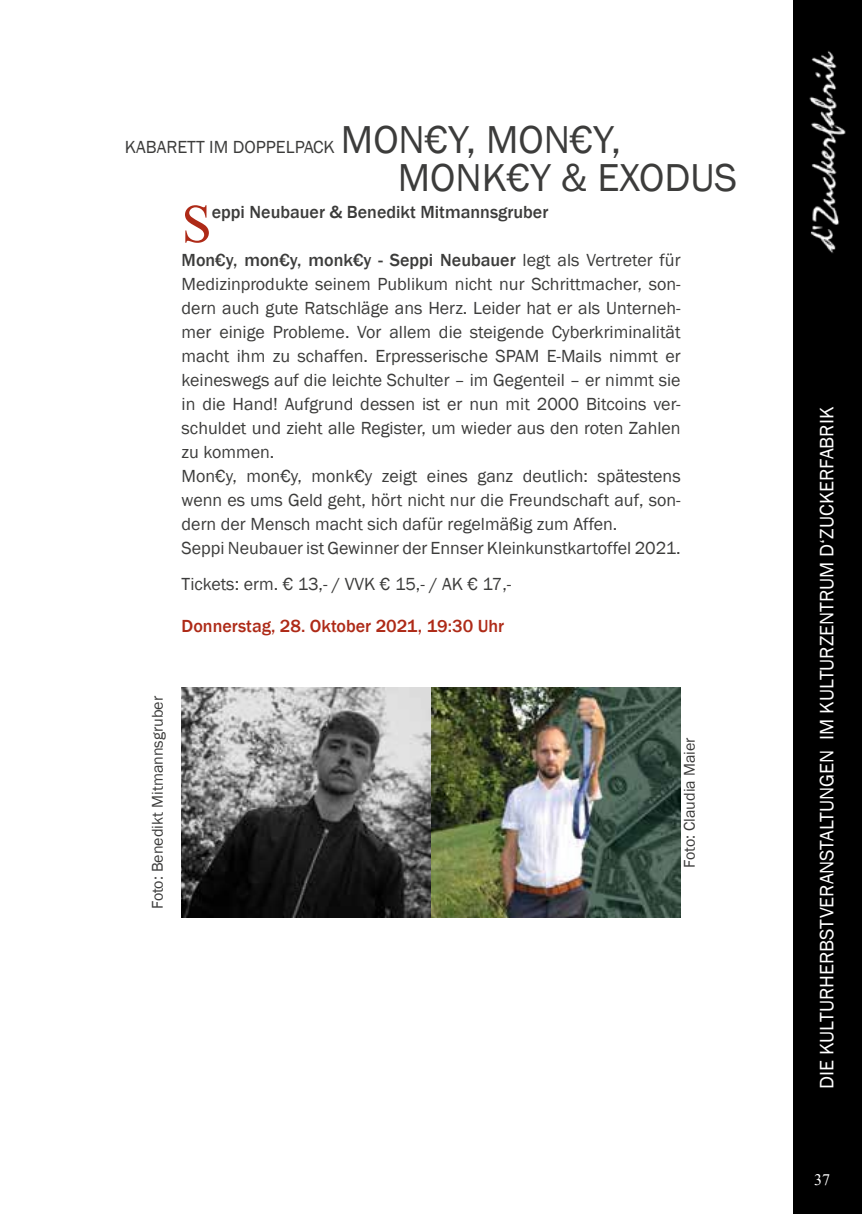
<style>
.page{position:relative;width:862px;height:1214px;background:#fff}
.page>*{position:absolute;margin:0;border:0;box-sizing:border-box;transform-origin:0 0}
.t1{font:54.2px "Times New Roman";color:#ae2a17}
.t2{font:40px/38px "Franklin Gothic";color:#3c3c3b}
.t3{font:20px "Franklin Gothic";color:#fff}
.t4{font:18px/24px "Franklin Gothic";color:#3c3c3b}
.t5{font:500 18px "Franklin Gothic";color:#3c3c3b}
.t6{font:500 18px "Franklin Gothic";color:#ae2a17}
.t7{font:16px "Franklin Gothic";color:#3c3c3b}
.t8{font:16px "Times New Roman";color:#fff}
.s1{font-weight:500}
</style>
<div class="page">
<div style="left:794px;top:0;width:68px;height:1213px;background:#000"></div>
<img style="left:809px;top:50px;width:37px;height:203px">
<img style="left:182px;top:687px;width:498px;height:230px">
<p class="t4" style="left:125px;top:135px;width:211px">KABARETT IM DOPPELPACK</p>
<h2 class="t2" style="left:398px;top:121px;width:341px;text-indent:-57px">MON€Y, MON€Y,<br>MONK€Y &amp; EXODUS</h2>
<h1 class="t1" style="left:182px;top:185px;width:32px">S</h1>
<p class="t5" style="left:212px;top:201px;width:338px">eppi Neubauer &amp; Benedikt Mitmannsgruber</p>
<p class="t4" style="left:182px;top:248px;width:500px"><span class="s1">Mon€y, mon€y, monk€y - Seppi Neubauer</span> legt als Vertreter für Medizinprodukte seinem Publikum nicht nur Schrittmacher, son&shy;dern auch gute Ratschläge ans Herz. Leider hat er als Unterneh&shy;mer einige Probleme. Vor allem die steigende Cyberkriminalität macht ihm zu schaffen. Erpresserische SPAM E-Mails nimmt er keineswegs auf die leichte Schulter – im Gegenteil – er nimmt sie in die Hand! Aufgrund dessen ist er nun mit 2000 Bitcoins ver&shy;schuldet und zieht alle Register, um wieder aus den roten Zahlen zu kommen.<br>Mon€y, mon€y, monk€y zeigt eines ganz deutlich: spätestens wenn es ums Geld geht, hört nicht nur die Freundschaft auf, son&shy;dern der Mensch macht sich dafür regelmäßig zum Affen.<br>Seppi Neubauer ist Gewinner der Ennser Kleinkunstkartoffel 2021.</p>
<p class="t4" style="left:182px;top:572px;width:331px">Tickets: erm. € 13,- / VVK € 15,- / AK € 17,-</p>
<p class="t6" style="left:182px;top:615px;width:324px">Donnerstag, 28. Oktober 2021, 19:30 Uhr</p>
<p class="t7" style="left:148px;top:909px;width:215px;rotate:-90deg">Foto: Benedikt Mitmannsgruber</p>
<p class="t7" style="left:680px;top:867px;width:132px;rotate:-90deg">Foto: Claudia Maier</p>
<p class="t3" style="left:814px;top:1089px;width:683px;rotate:-90deg">DIE KULTURHERBSTVERANSTALTUNGEN IM KULTURZENTRUM D‘ZUCKERFABRIK</p>
<p class="t8" style="left:814px;top:1168px;width:17px">37</p>
</div>
